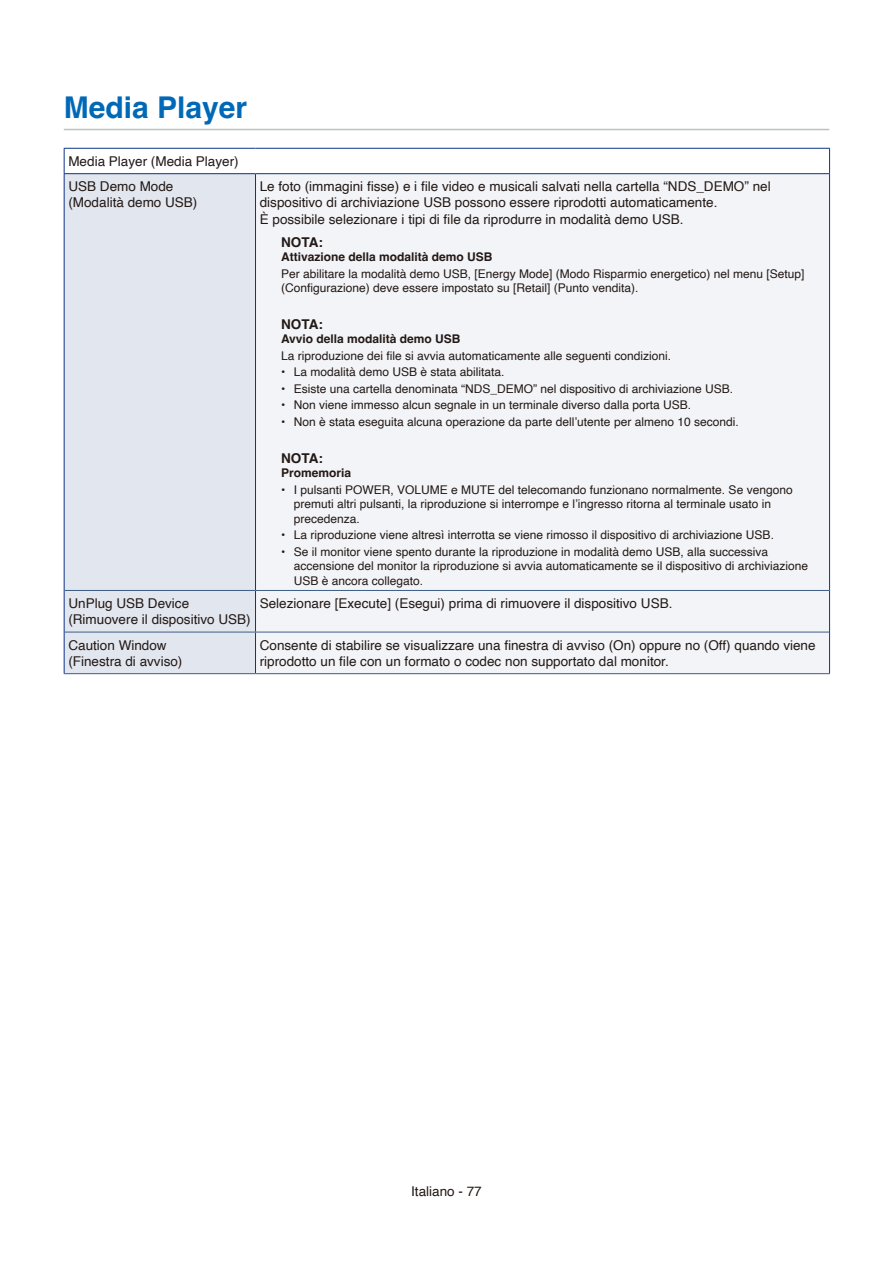
<style>
.page{position:relative;width:893px;height:1263px;background:#fff}
.page>*{position:absolute;margin:0;border:0;box-sizing:border-box;transform-origin:0 0}
.t1{font:700 30px "Helvetica";color:#0069b7}
.t2{font:13.5px/16.2px "Helvetica";color:#231916}
.t3{font:700 13.5px "Helvetica";color:#231916}
.t4{font:12px/14.4px "Helvetica";color:#231916}
.t5{font:700 12px "Helvetica";color:#231916}
</style>
<div class="page">
<hr style="left:64px;top:129px;width:765px;height:1px;background:#bfc0c1">
<div style="left:65px;top:174px;width:190px;height:499px;background:#e2e6ee"></div>
<div style="left:256px;top:174px;width:573px;height:499px;background:#f3f4f7"></div>
<svg style="left:829px;top:149px;width:1px;height:24px"></svg>
<hr style="left:64px;top:148px;width:191px;height:1px;background:#0d3488">
<svg style="left:64px;top:149px;width:1px;height:24px"></svg>
<hr style="left:255px;top:148px;width:575px;height:1px;background:#0d3488">
<hr style="left:64px;top:173px;width:191px;height:1px;background:#0d3488">
<hr style="left:255px;top:173px;width:575px;height:1px;background:#0d3488">
<hr style="left:829px;top:174px;width:1px;height:416px;background:#0d3488">
<hr style="left:829px;top:590px;width:1px;height:42px;background:#0d3488">
<hr style="left:829px;top:632px;width:1px;height:41px;background:#0d3488">
<hr style="left:64px;top:174px;width:1px;height:416px;background:#0d3488">
<hr style="left:255px;top:174px;width:1px;height:416px;background:#0d3488">
<hr style="left:64px;top:590px;width:1px;height:42px;background:#0d3488">
<hr style="left:255px;top:591px;width:1px;height:41px;background:#0d3488">
<hr style="left:64px;top:632px;width:1px;height:41px;background:#0d3488">
<hr style="left:255px;top:632px;width:1px;height:41px;background:#0d3488">
<hr style="left:65px;top:590px;width:190px;height:1px;background:#3d5d87">
<hr style="left:255px;top:590px;width:574px;height:1px;background:#3d5d87">
<hr style="left:65px;top:632px;width:190px;height:1px;background:#3d5d87">
<hr style="left:255px;top:632px;width:574px;height:1px;background:#3d5d87">
<hr style="left:64px;top:673px;width:191px;height:1px;background:#3d5d87">
<hr style="left:255px;top:673px;width:575px;height:1px;background:#3d5d87">
<h1 class="t1" style="left:64px;top:89px;width:185px">Media Player</h1>
<p class="t2" style="left:68px;top:149px;width:172px;line-height:25.3px">Media Player (Media Player)<br>USB Demo Mode</p>
<p class="t2" style="left:68px;top:195px;width:131px">(Modalità demo USB)</p>
<p class="t2" style="left:260px;top:179px;width:512px">Le foto (immagini fisse) e i file video e musicali salvati nella cartella “NDS_DEMO” nel dispositivo di archiviazione USB possono essere riprodotti automaticamente.<br>È possibile selezionare i tipi di file da riprodurre in modalità demo USB.</p>
<p class="t3" style="left:291px;top:234px;width:17px">NOTA:</p>
<p class="t5" style="left:281px;top:249px;width:213px">Attivazione della modalità demo USB</p>
<p class="t4" style="left:281px;top:266px;width:525px">Per abilitare la modalità demo USB, [Energy Mode] (Modo Risparmio energetico) nel menu [Setup] (Configurazione) deve essere impostato su [Retail] (Punto vendita).</p>
<p class="t3" style="left:291px;top:316px;width:17px">NOTA:</p>
<p class="t5" style="left:281px;top:332px;width:181px">Avvio della modalità demo USB</p>
<p class="t4" style="left:281px;top:349px;width:392px">La riproduzione dei file si avvia automaticamente alle seguenti condizioni.</p>
<p class="t4" style="left:281px;top:365px;width:225px">• La modalità demo USB è stata abilitata.</p>
<p class="t4" style="left:281px;top:382px;width:454px">• Esiste una cartella denominata “NDS_DEMO” nel dispositivo di archiviazione USB.</p>
<p class="t4" style="left:281px;top:398px;width:412px">• Non viene immesso alcun segnale in un terminale diverso dalla porta USB.</p>
<p class="t4" style="left:281px;top:415px;width:459px">• Non è stata eseguita alcuna operazione da parte dell’utente per almeno 10 secondi.</p>
<p class="t3" style="left:291px;top:450px;width:17px">NOTA:</p>
<p class="t5" style="left:281px;top:466px;width:72px">Promemoria</p>
<p class="t4" style="left:294px;top:483px;width:500px;text-indent:-13px">• I pulsanti POWER, VOLUME e MUTE del telecomando funzionano normalmente. Se vengono premuti altri pulsanti, la riproduzione si interrompe e l’ingresso ritorna al terminale usato in precedenza.</p>
<p class="t4" style="left:281px;top:528px;width:494px">• La riproduzione viene altresì interrotta se viene rimosso il dispositivo di archiviazione USB.</p>
<p class="t4" style="left:294px;top:545px;width:516px;text-indent:-13px">• Se il monitor viene spento durante la riproduzione in modalità demo USB, alla successiva accensione del monitor la riproduzione si avvia automaticamente se il dispositivo di archiviazione<br>USB è ancora collegato.</p>
<p class="t2" style="left:68px;top:596px;width:184px">UnPlug USB Device (Rimuovere il dispositivo USB)</p>
<p class="t2" style="left:260px;top:596px;width:414px">Selezionare [Execute] (Esegui) prima di rimuovere il dispositivo USB.</p>
<p class="t2" style="left:68px;top:637px;width:116px">Caution Window (Finestra di avviso)</p>
<p class="t2" style="left:260px;top:637px;width:557px">Consente di stabilire se visualizzare una finestra di avviso (On) oppure no (Off) quando viene riprodotto un file con un formato o codec non supportato dal monitor.</p>
<p class="t2" style="left:411px;top:1183px;width:72px">Italiano - 77</p>
</div>
